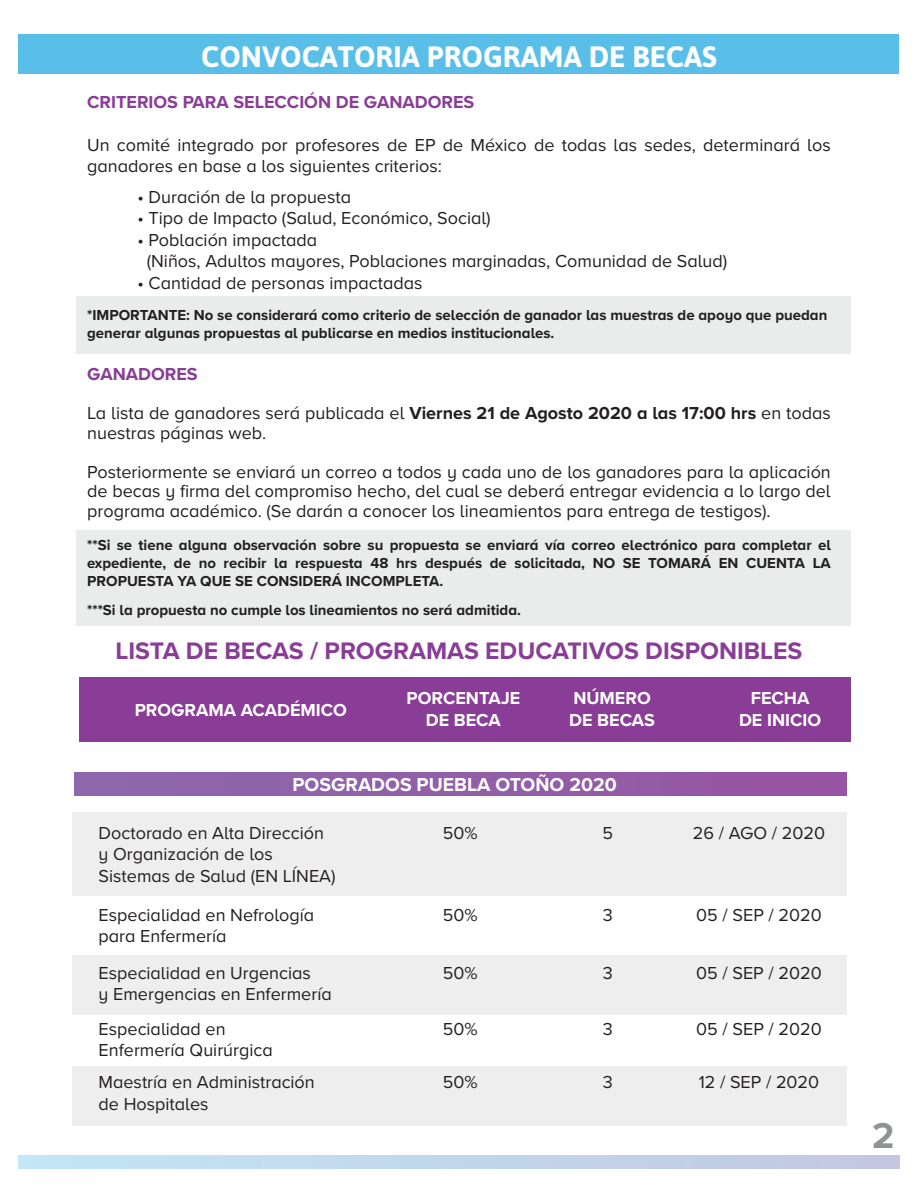
<style>
.page{position:relative;width:918px;height:1188px;background:#fff}
.page>*{position:absolute;margin:0;border:0;box-sizing:border-box;transform-origin:0 0}
.t1{font:700 37.35px "Proxima Nova A";color:#909293}
.t2{font:700 29.4px "Asap";color:#fff}
.t3{font:700 24.75px "Proxima Nova A";color:#893d96}
.t4{font:700 19.35px "Proxima Nova A";color:#fff}
.t5{font:18px/21.6px "Proxima Nova A";color:#231f20}
.t6{font:700 18px/21.6px "Proxima Nova A";color:#fff;text-align:center}
.t7{font:700 18px "Proxima Nova A";color:#893d96}
.t8{font:700 15px/18px "Proxima Nova A";color:#231f20}
.s1{font-weight:700;color:#893d96}
.s2{font-weight:700}
</style>
<div class="page">
<div style="left:76px;top:530px;width:774px;height:95px;background:#e9ecea"></div>
<div style="left:76px;top:296px;width:774px;height:57px;background:#e9ecea"></div>
<svg style="left:19px;top:1155px;width:880px;height:13px;background:#c1d6ea"></svg>
<div style="left:19px;top:35px;width:880px;height:39px;background:#5abfe8"></div>
<div style="left:79px;top:678px;width:771px;height:64px;background:#893d96"></div>
<div style="left:72px;top:812px;width:774px;height:84px;background:#edeeed"></div>
<div style="left:72px;top:955px;width:774px;height:60px;background:#edeeed"></div>
<div style="left:72px;top:1066px;width:774px;height:60px;background:#edeeed"></div>
<div style="left:74px;top:772px;width:772px;height:23px;background:#925ea8"></div>
<h2 class="t2" style="left:201px;top:37px;width:517px">CONVOCATORIA PROGRAMA DE BECAS</h2>
<p class="t7" style="left:87px;top:91px;width:389px">CRITERIOS PARA SELECCIÓN DE GANADORES</p>
<p class="t5" style="left:87px;top:134px;width:745px">Un comité integrado por profesores de EP de México de todas las sedes, determinará los ganadores en base a los siguientes criterios:</p>
<p class="t5" style="left:138px;top:186px;width:215px">• Duración de la propuesta</p>
<p class="t5" style="left:138px;top:208px;width:355px">• Tipo de Impacto (Salud, Económico, Social)</p>
<p class="t5" style="left:147px;top:229px;width:582px;text-indent:-9px">• Población impactada<br>(Niños, Adultos mayores, Poblaciones marginadas, Comunidad de Salud)</p>
<p class="t5" style="left:138px;top:273px;width:286px">• Cantidad de personas impactadas</p>
<p class="t8" style="left:87px;top:307px;width:742px">*IMPORTANTE: No se considerará como criterio de selección de ganador las muestras de apoyo que puedan generar algunas propuestas al publicarse en medios institucionales.</p>
<p class="t5" style="left:87px;top:355px;width:745px;line-height:39px"><span class="s1">GANADORES<br></span>La lista de ganadores será publicada el <span class="s2">Viernes 21 de Agosto 2020 a las 17:00 hrs</span> en todas</p>
<p class="t5" style="left:87px;top:414px;width:745px;line-height:39px">nuestras páginas web.<br>Posteriormente se enviará un correo a todos y cada uno de los ganadores para la aplicación</p>
<p class="t5" style="left:87px;top:482px;width:745px;line-height:19.5px">de becas y firma del compromiso hecho, del cual se deberá entregar evidencia a lo largo del programa académico. (Se darán a conocer los lineamientos para entrega de testigos).</p>
<p class="t8" style="left:87px;top:537px;width:745px;text-align:justify">**Si se tiene alguna observación sobre su propuesta se enviará vía correo electrónico para completar el expediente, de no recibir la respuesta 48 hrs después de solicitada, NO SE TOMARÁ EN CUENTA LA PROPUESTA YA QUE SE CONSIDERÁ INCOMPLETA.</p>
<p class="t8" style="left:87px;top:602px;width:435px">***Si la propuesta no cumple los lineamientos no será admitida.</p>
<h3 class="t3" style="left:116px;top:636px;width:689px">LISTA DE BECAS / PROGRAMAS EDUCATIVOS DISPONIBLES</h3>
<p class="t6" style="left:135px;top:700px;width:214px">PROGRAMA ACADÉMICO</p>
<p class="t6" style="left:406px;top:688px;width:115px">PORCENTAJE<br>DE BECA</p>
<p class="t6" style="left:569px;top:688px;width:87px;text-align:left">NÚMERO<br>DE BECAS</p>
<p class="t6" style="left:739px;top:688px;width:84px">FECHA<br>DE INICIO</p>
<p class="t4" style="left:293px;top:773px;width:326px">POSGRADOS PUEBLA OTOÑO 2020</p>
<p class="t5" style="left:99px;top:822px;width:238px">Doctorado en Alta Dirección y Organización de los<br>Sistemas de Salud (EN LÍNEA)</p>
<p class="t5" style="left:693px;top:822px;width:134px">26 / AGO / 2020</p>
<p class="t5" style="left:99px;top:904px;width:217px">Especialidad en Nefrología para Enfermería</p>
<p class="t5" style="left:443px;top:822px;width:36px">50%</p>
<p class="t5" style="left:602px;top:822px;width:12px">5</p>
<p class="t5" style="left:696px;top:904px;width:127px">05 / SEP / 2020</p>
<p class="t5" style="left:443px;top:904px;width:36px">50%</p>
<p class="t5" style="left:603px;top:904px;width:12px">3</p>
<p class="t5" style="left:99px;top:962px;width:235px">Especialidad en Urgencias<br>y Emergencias en Enfermería</p>
<p class="t5" style="left:696px;top:962px;width:127px">05 / SEP / 2020</p>
<p class="t5" style="left:443px;top:962px;width:36px">50%</p>
<p class="t5" style="left:603px;top:962px;width:12px">3</p>
<p class="t5" style="left:99px;top:1018px;width:176px">Especialidad en<br>Enfermería Quirúrgica</p>
<p class="t5" style="left:443px;top:1018px;width:36px">50%</p>
<p class="t5" style="left:603px;top:1018px;width:12px">3</p>
<p class="t5" style="left:696px;top:1018px;width:127px">05 / SEP / 2020</p>
<p class="t5" style="left:99px;top:1072px;width:218px">Maestría en Administración</p>
<p class="t5" style="left:699px;top:1072px;width:122px">12 / SEP / 2020</p>
<p class="t5" style="left:99px;top:1093px;width:111px">de Hospitales</p>
<p class="t5" style="left:443px;top:1072px;width:36px">50%</p>
<p class="t5" style="left:603px;top:1072px;width:12px">3</p>
<h1 class="t1" style="left:872px;top:1113px;width:24px">2</h1>
</div>
